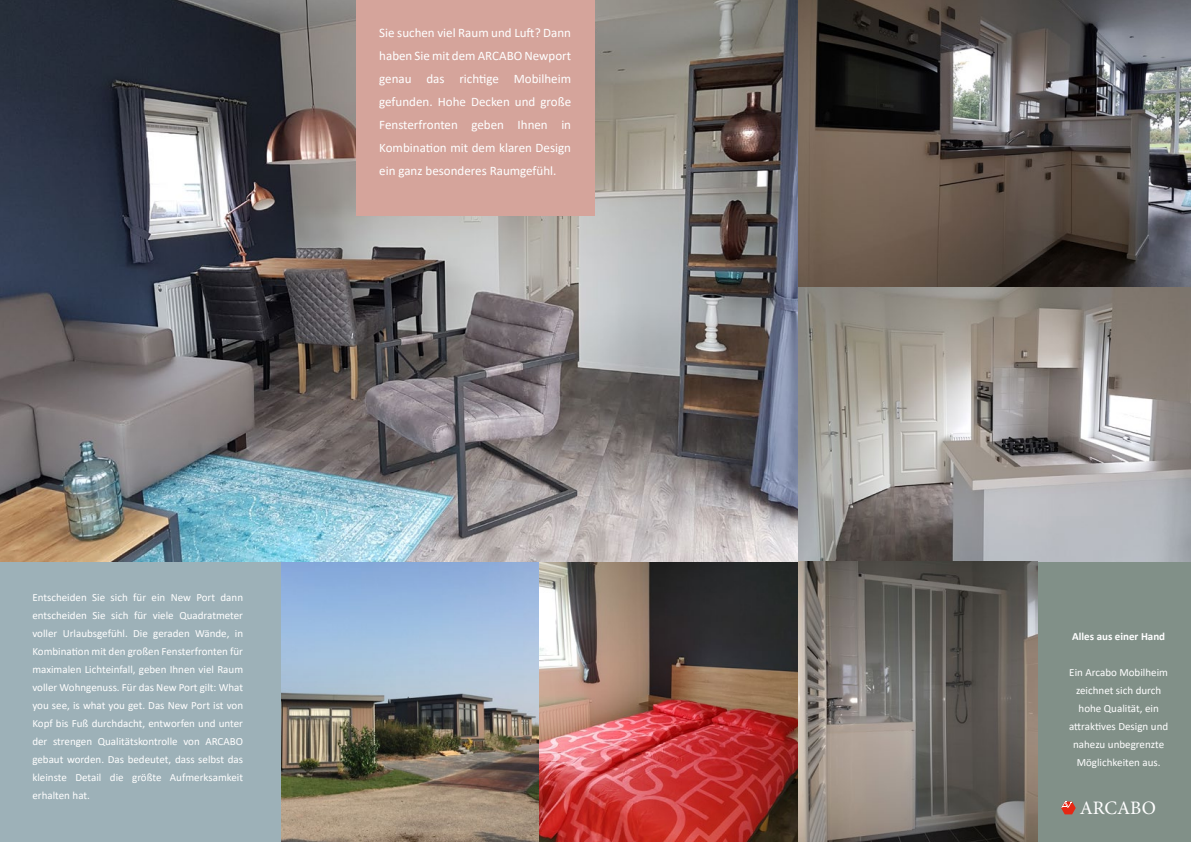
<style>
.page{position:relative;width:1191px;height:842px;background:#fff}
.page>*{position:absolute;margin:0;border:0;box-sizing:border-box;transform-origin:0 0}
.t1{font:19px "Minion Pro";color:#fff}
.t2{font:13px/23px "Calibri";color:#fff;text-align:justify}
.t3{font:11px/18px "Calibri";color:#fff;text-align:center}
.t4{font:700 11px "Calibri";color:#fff}
</style>
<div class="page">
<div style="left:1012px;top:559px;width:179px;height:283px;background:#819088"></div>
<div style="left:0;top:561px;width:312px;height:281px;background:#9db1b8"></div>
<svg style="left:1061px;top:801px;width:14px;height:13px"></svg>
<img style="left:282px;top:562px;width:517px;height:280px">
<img style="left:0;top:0;width:1191px;height:562px">
<img style="left:799px;top:562px;width:238px;height:280px">
<div style="left:356px;top:0;width:239px;height:216px;background:#d5a49b"></div>
<p class="t2" style="left:379px;top:21px;width:193px">Sie suchen viel Raum und Luft? Dann haben Sie mit dem ARCABO Newport genau das richtige Mobilheim gefunden. Hohe Decken und große Fensterfronten geben Ihnen in Kombination mit dem klaren Design ein ganz besonderes Raumgefühl.</p>
<p class="t3" style="left:32px;top:588px;width:212px;text-align:justify">Entscheiden Sie sich für ein New Port dann entscheiden Sie sich für viele Quadratmeter voller Urlaubsgefühl. Die geraden Wände, in Kombination mit den großen Fensterfronten für maximalen Lichteinfall, geben Ihnen viel Raum voller Wohngenuss. Für das New Port gilt: What you see, is what you get. Das New Port ist von Kopf bis Fuß durchdacht, entworfen und unter der strengen Qualitätskontrolle von ARCABO gebaut worden. Das bedeutet, dass selbst das kleinste Detail die größte Aufmerksamkeit erhalten hat.</p>
<p class="t4" style="left:1072px;top:629px;width:94px">Alles aus einer Hand</p>
<p class="t3" style="left:1069px;top:663px;width:101px">Ein Arcabo Mobilheim zeichnet sich durch hohe Qualität, ein attraktives Design und nahezu unbegrenzte<br>Möglichkeiten aus.</p>
<h1 class="t1" style="left:1079px;top:795px;width:78px">ARCABO</h1>
</div>
